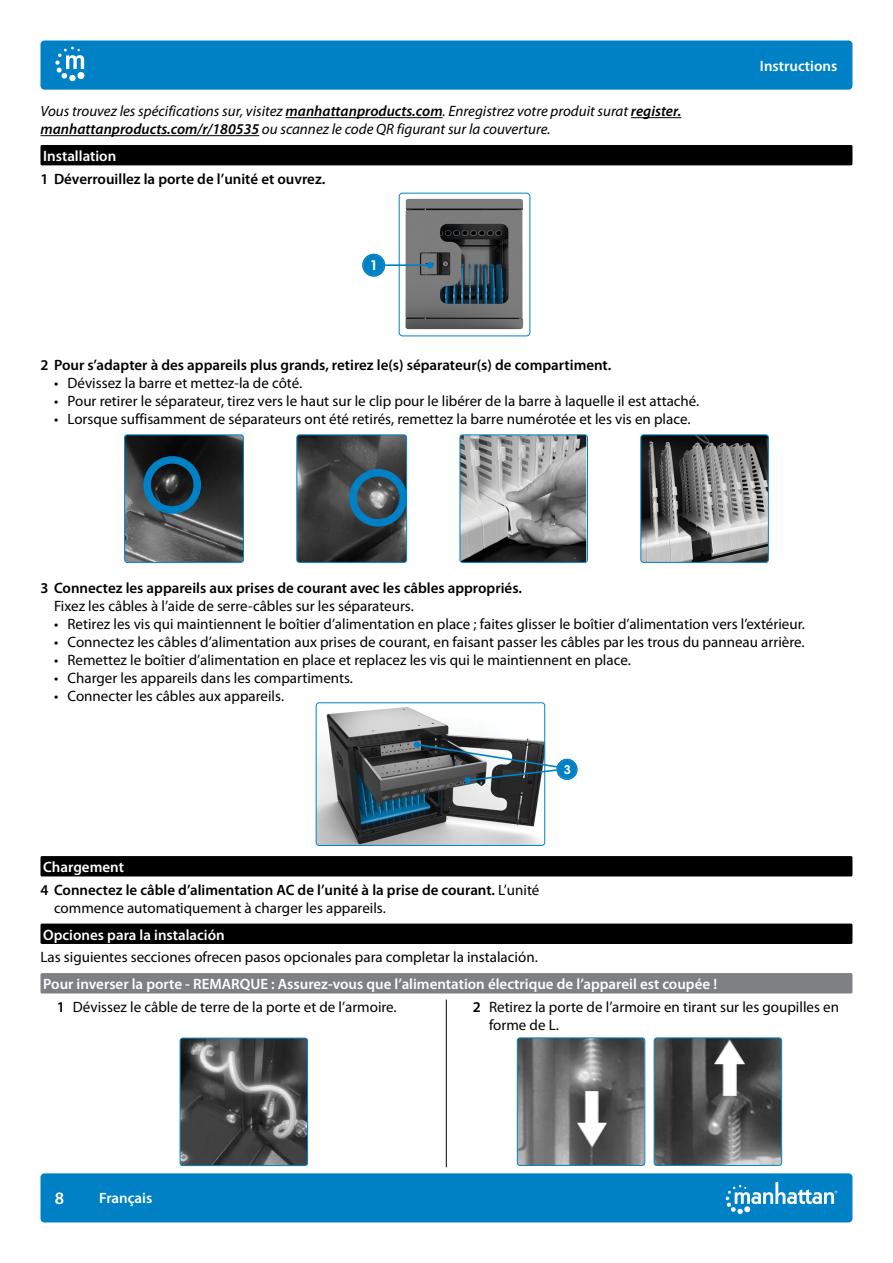
<style>
.page{position:relative;width:893px;height:1263px;background:#fff}
.page>*{position:absolute;margin:0;border:0;box-sizing:border-box;transform-origin:0 0}
.t1{font:600 17.4px "Myriad Pro";color:#fff}
.t2{font:15px/18px "Myriad Pro";color:#000}
.t3{font:600 15px/22.5px "Myriad Pro";color:#000}
.t4{font:600 15px/22.5px "Myriad Pro";color:#fff}
.t5{font:italic 15px/18px "Myriad Pro";color:#000}
.t6{font:600 13.05px "ITC Avant Garde Std";color:#fff}
.t7{font:600 12px "ITC Avant Garde Std";color:#fff}
.s1{font-weight:600}
.s2{color:#fff}
.s3{font-weight:400}
.s4{color:#000}
.s5{font-weight:400;color:#000}
</style>
<div class="page">
<hr style="left:286px;top:117px;width:157px;height:1px;background:#000">
<hr style="left:631px;top:117px;width:50px;height:1px;background:#000">
<hr style="left:40px;top:135px;width:219px;height:1px;background:#000">
<div style="left:40px;top:145px;width:812px;height:20px;background:#000;border-radius:2px"></div>
<div style="left:40px;top:856px;width:812px;height:20px;background:#000;border-radius:2px"></div>
<div style="left:40px;top:923px;width:812px;height:21px;background:#000;border-radius:2px"></div>
<div style="left:40px;top:973px;width:812px;height:20px;background:#7e8083;border-radius:2px"></div>
<img style="left:405px;top:199px;width:118px;height:130px">
<div style="left:399px;top:193px;width:131px;height:143px;border:1px solid #0081c6;border-radius:4px"></div>
<hr style="left:375px;top:264px;width:55px;height:2px;background:#0081c6">
<svg style="left:427px;top:262px;width:6px;height:6px"></svg>
<div style="left:363px;top:254px;width:22px;height:22px;background:#0081c6;border-radius:50%"></div>
<div style="left:363px;top:254px;width:22px;height:22px;border:1px solid #0081c6;border-radius:50%"></div>
<img style="left:642px;top:436px;width:125px;height:125px">
<div style="left:640px;top:434px;width:129px;height:129px;border:1px solid #0081c6;border-radius:3px"></div>
<img style="left:462px;top:436px;width:124px;height:125px">
<div style="left:460px;top:434px;width:128px;height:129px;border:1px solid #0081c6;border-radius:3px"></div>
<img style="left:298px;top:436px;width:107px;height:125px">
<div style="left:296px;top:434px;width:111px;height:129px;border:1px solid #0081c6;border-radius:3px"></div>
<div style="left:349px;top:469px;width:58px;height:58px;border:8px solid #0081c6;border-radius:50%"></div>
<img style="left:126px;top:436px;width:116px;height:125px">
<div style="left:124px;top:434px;width:120px;height:129px;border:1px solid #0081c6;border-radius:3px"></div>
<div style="left:143px;top:456px;width:58px;height:58px;border:8px solid #0081c6;border-radius:50%"></div>
<img style="left:318px;top:707px;width:225px;height:137px">
<div style="left:316px;top:702px;width:229px;height:144px;border:1px solid #0081c6;border-radius:3px"></div>
<div style="left:464px;top:777px;width:7px;height:6px;background:#0081c6;border-radius:50%"></div>
<svg style="left:415px;top:743px;width:152px;height:39px"></svg>
<div style="left:414px;top:741px;width:6px;height:7px;background:#0081c6;border-radius:50%"></div>
<div style="left:557px;top:759px;width:20px;height:20px;background:#0081c6;border-radius:50%"></div>
<div style="left:557px;top:759px;width:20px;height:20px;border:1px solid #0081c6;border-radius:50%"></div>
<img style="left:180px;top:1038px;width:128px;height:126px">
<div style="left:180px;top:1038px;width:128px;height:128px;border:1px solid #0081c6;border-radius:3px"></div>
<img style="left:519px;top:1039px;width:124px;height:125px">
<div style="left:517px;top:1037px;width:128px;height:129px;border:1px solid #0081c6;border-radius:3px"></div>
<img style="left:656px;top:1039px;width:124px;height:125px">
<div style="left:654px;top:1037px;width:128px;height:129px;border:1px solid #0081c6;border-radius:3px"></div>
<div style="left:41px;top:41px;width:811px;height:49px;background:#0081c6;border-radius:4px"></div>
<div style="left:41px;top:1173px;width:811px;height:49px;background:#0081c6;border-radius:4px"></div>
<div style="left:69px;top:75px;width:7px;height:6px;background:#f6fafc;border-radius:50%"></div>
<svg style="left:55px;top:47px;width:29px;height:33px"></svg>
<svg style="left:726px;top:1182px;width:111px;height:32px"></svg>
<hr style="left:446px;top:1000px;width:1px;height:167px;background:#000">
<p class="t5" style="left:40px;top:102px;width:642px">Vous trouvez les spécifications sur, visitez <span class="s1">manhattanproducts.com</span>. Enregistrez votre produit surat <span class="s1">register. manhattanproducts.com/r/180535</span> ou scannez le code QR figurant sur la couverture.</p>
<p class="t4" style="left:43px;top:145px;width:75px">Installation</p>
<p class="t3" style="left:40px;top:167px;width:286px">1 Déverrouillez la porte de l’unité et ouvrez.</p>
<p class="t6" style="left:370px;top:257px;width:9px">1</p>
<p class="t3" style="left:40px;top:354px;width:572px">2 Pour s’adapter à des appareils plus grands, retirez le(s) séparateur(s) de compartiment.</p>
<p class="t2" style="left:54px;top:374px;width:250px">• Dévissez la barre et mettez-la de côté.</p>
<p class="t2" style="left:54px;top:392px;width:647px">• Pour retirer le séparateur, tirez vers le haut sur le clip pour le libérer de la barre à laquelle il est attaché.</p>
<p class="t2" style="left:54px;top:410px;width:638px">• Lorsque suffisamment de séparateurs ont été retirés, remettez la barre numérotée et les vis en place.</p>
<p class="t4" style="left:760px;top:54px;width:79px">Instructions</p>
<p class="t3" style="left:40px;top:577px;width:483px">3 Connectez les appareils aux prises de courant avec les câbles appropriés.</p>
<p class="t2" style="left:54px;top:597px;width:361px">Fixez les câbles à l’aide de serre-câbles sur les séparateurs.</p>
<p class="t2" style="left:54px;top:615px;width:752px">• Retirez les vis qui maintiennent le boîtier d’alimentation en place ; faites glisser le boîtier d’alimentation vers l’extérieur.</p>
<p class="t2" style="left:54px;top:633px;width:752px">• Connectez les câbles d’alimentation aux prises de courant, en faisant passer les câbles par les trous du panneau arrière.</p>
<p class="t2" style="left:54px;top:651px;width:578px">• Remettez le boîtier d’alimentation en place et replacez les vis qui le maintiennent en place.</p>
<p class="t2" style="left:54px;top:669px;width:300px">• Charger les appareils dans les compartiments.</p>
<p class="t2" style="left:54px;top:687px;width:232px">• Connecter les câbles aux appareils.</p>
<p class="t7" style="left:564px;top:762px;width:9px">3</p>
<p class="t3" style="left:40px;top:856px;width:500px"><span class="s2">Chargement<br></span>4 Connectez le câble d’alimentation AC de l’unité à la prise de courant. <span class="s3">L’unité</span></p>
<p class="t2" style="left:54px;top:898px;width:333px">commence automatiquement à charger les appareils.</p>
<p class="t4" style="left:43px;top:923px;width:183px">Opciones para la instalación</p>
<p class="t2" style="left:40px;top:948px;width:499px">Las siguientes secciones ofrecen pasos opcionales para completar la instalación.</p>
<p class="t4" style="left:57px;top:973px;width:662px;text-indent:-14px">Pour inverser la porte - REMARQUE : Assurez-vous que l’alimentation électrique de l’appareil est coupée !<br><span class="s4">1</span> <span class="s5">Dévissez le câble de terre de la porte et de l’armoire.</span></p>
<p class="t2" style="left:489px;top:997px;width:351px;text-indent:-16px"><span class="s1">2</span> Retirez la porte de l’armoire en tirant sur les goupilles en forme de L.</p>
<p class="t1" style="left:55px;top:1187px;width:11px">8</p>
<p class="t4" style="left:99px;top:1186px;width:55px">Français</p>
</div>
